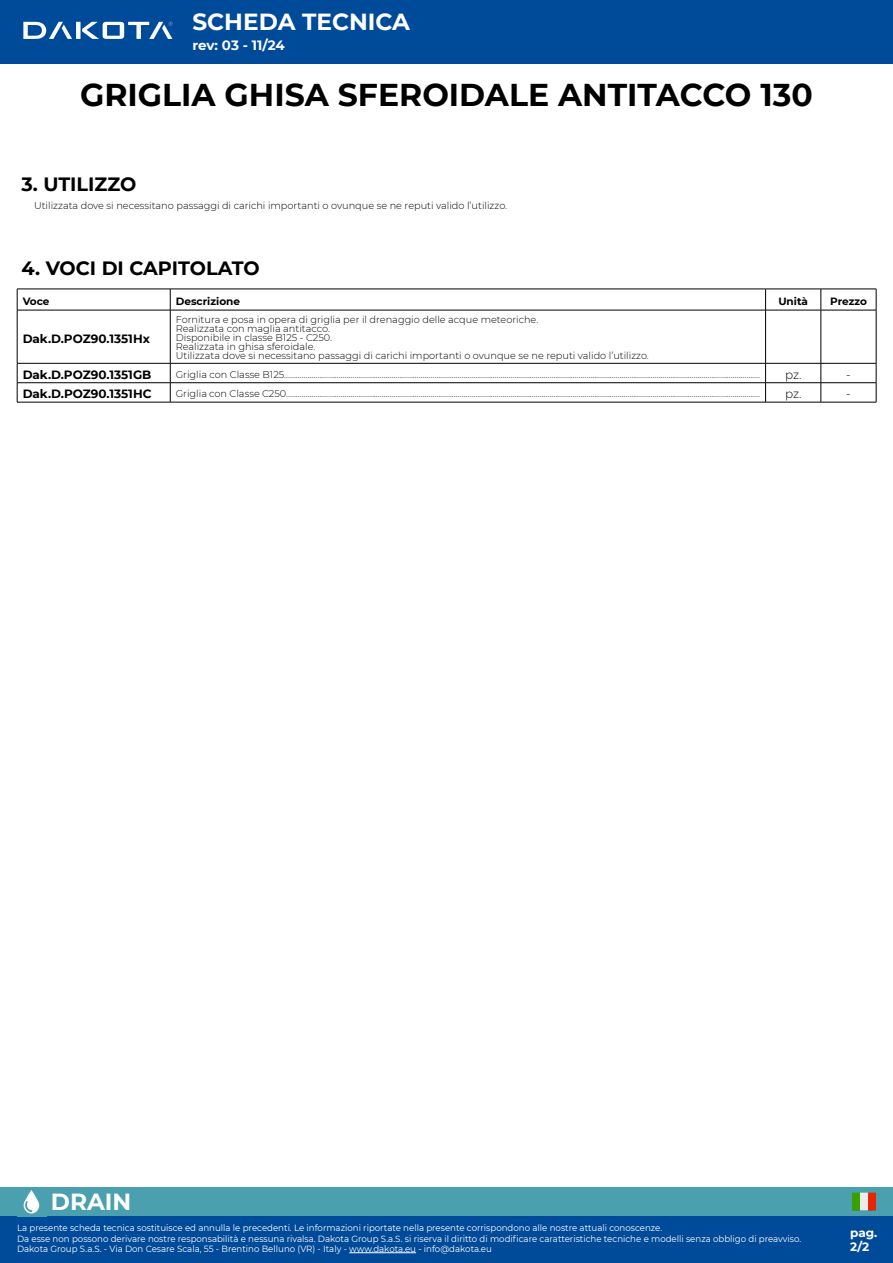
<style>
.page{position:relative;width:893px;height:1263px;background:#fff}
.page>*{position:absolute;margin:0;border:0;box-sizing:border-box;transform-origin:0 0}
.t1{font:700 31.5px "Montserrat";color:#000}
.t2{font:700 23.25px "Montserrat";color:#fff}
.t3{font:700 19.2px "Montserrat";color:#000}
.t4{font:700 13.5px "Montserrat";letter-spacing:-.01em;color:#fff}
.t5{font:700 12px "Montserrat";color:#000}
.t6{font:300 12px "Montserrat";color:#000}
.t7{font:700 12px/14.4px "Montserrat";color:#fff}
.t8{font:700 10.5px "Montserrat";color:#000}
.t9{font:300 9.75px/9px "Montserrat";color:#000}
.t10{font:9px/10.5px "Montserrat";color:#fff;scale:.96 1}
</style>
<div class="page">
<div style="left:0;top:0;width:893px;height:64px;background:#004a9a"></div>
<div style="left:0;top:1216px;width:893px;height:47px;background:#004a9a"></div>
<div style="left:0;top:1187px;width:893px;height:29px;background:#4aa0af"></div>
<svg style="left:24px;top:1190px;width:15px;height:23px"></svg>
<svg style="left:852px;top:1193px;width:24px;height:17px"></svg>
<hr style="left:349px;top:1252px;width:67px;height:1px;background:#fff">
<div style="left:76px;top:22px;width:5px;height:17px;background:#fff"></div>
<svg style="left:23px;top:22px;width:49px;height:17px"></svg>
<svg style="left:82px;top:22px;width:90px;height:17px"></svg>
<hr style="left:17px;top:289px;width:153px;height:1px;background:#000">
<svg style="left:17px;top:289px;width:1px;height:21px"></svg>
<hr style="left:170px;top:289px;width:596px;height:1px;background:#000">
<svg style="left:170px;top:289px;width:1px;height:21px"></svg>
<hr style="left:766px;top:289px;width:55px;height:1px;background:#000">
<svg style="left:765px;top:289px;width:1px;height:21px"></svg>
<hr style="left:821px;top:289px;width:55px;height:1px;background:#000">
<svg style="left:821px;top:289px;width:1px;height:21px"></svg>
<svg style="left:876px;top:289px;width:1px;height:21px"></svg>
<hr style="left:17px;top:310px;width:153px;height:1px;background:#000">
<hr style="left:17px;top:310px;width:1px;height:53px;background:#000">
<hr style="left:170px;top:310px;width:596px;height:1px;background:#000">
<hr style="left:170px;top:310px;width:1px;height:53px;background:#000">
<hr style="left:766px;top:310px;width:55px;height:1px;background:#000">
<hr style="left:765px;top:310px;width:1px;height:53px;background:#000">
<hr style="left:821px;top:310px;width:55px;height:1px;background:#000">
<hr style="left:821px;top:310px;width:1px;height:53px;background:#000">
<hr style="left:876px;top:310px;width:1px;height:53px;background:#000">
<hr style="left:17px;top:363px;width:153px;height:1px;background:#000">
<hr style="left:170px;top:363px;width:596px;height:1px;background:#000">
<hr style="left:766px;top:363px;width:55px;height:1px;background:#000">
<hr style="left:821px;top:363px;width:55px;height:1px;background:#000">
<hr style="left:17px;top:382px;width:153px;height:1px;background:#000">
<svg style="left:17px;top:363px;width:1px;height:39px"></svg>
<hr style="left:170px;top:382px;width:596px;height:1px;background:#000">
<svg style="left:170px;top:363px;width:1px;height:39px"></svg>
<hr style="left:766px;top:382px;width:55px;height:1px;background:#000">
<svg style="left:765px;top:363px;width:1px;height:39px"></svg>
<hr style="left:821px;top:382px;width:55px;height:1px;background:#000">
<svg style="left:821px;top:363px;width:1px;height:39px"></svg>
<svg style="left:876px;top:363px;width:1px;height:39px"></svg>
<hr style="left:17px;top:402px;width:153px;height:1px;background:#000">
<hr style="left:170px;top:402px;width:596px;height:1px;background:#000">
<hr style="left:766px;top:402px;width:55px;height:1px;background:#000">
<hr style="left:821px;top:402px;width:55px;height:1px;background:#000">
<h2 class="t2" style="left:192px;top:5px;width:219px">SCHEDA TECNICA</h2>
<h3 class="t4" style="left:192px;top:35px;width:94px">rev: 03 - 11/24</h3>
<h1 class="t1" style="left:80px;top:72px;width:734px">GRIGLIA GHISA SFEROIDALE ANTITACCO 130</h1>
<h3 class="t3" style="left:22px;top:170px;width:116px">3. UTILIZZO</h3>
<p class="t9" style="left:34px;top:201px;width:475px">Utilizzata dove si necessitano passaggi di carichi importanti o ovunque se ne reputi valido l’utilizzo.</p>
<h3 class="t3" style="left:22px;top:254px;width:240px">4. VOCI DI CAPITOLATO</h3>
<p class="t8" style="left:23px;top:293px;width:28px">Voce</p>
<p class="t8" style="left:176px;top:293px;width:66px">Descrizione</p>
<p class="t8" style="left:778px;top:293px;width:31px">Unità</p>
<p class="t8" style="left:830px;top:293px;width:38px">Prezzo</p>
<p class="t5" style="left:23px;top:330px;width:129px">Dak.D.POZ90.1351Hx</p>
<p class="t9" style="left:176px;top:315px;width:475px">Fornitura e posa in opera di griglia per il drenaggio delle acque meteoriche.<br>Realizzata con maglia antitacco.<br>Disponibile in classe B125 - C250.<br>Realizzata in ghisa sferoidale.<br>Utilizzata dove si necessitano passaggi di carichi importanti o ovunque se ne reputi valido l’utilizzo.</p>
<p class="t5" style="left:23px;top:366px;width:130px">Dak.D.POZ90.1351GB</p>
<p class="t9" style="left:176px;top:369px;width:586px">Griglia con Classe B125....................................................................................................................................................................................................................................................</p>
<p class="t6" style="left:785px;top:366px;width:18px">pz.</p>
<p class="t6" style="left:846px;top:366px;width:6px">-</p>
<p class="t5" style="left:23px;top:385px;width:130px">Dak.D.POZ90.1351HC</p>
<p class="t9" style="left:176px;top:389px;width:586px">Griglia con Classe C250...................................................................................................................................................................................................................................................</p>
<p class="t6" style="left:785px;top:386px;width:18px">pz.</p>
<p class="t6" style="left:846px;top:386px;width:6px">-</p>
<h2 class="t2" style="left:51px;top:1184px;width:82px">DRAIN</h2>
<p class="t10" style="left:17px;top:1222px;width:818px">La presente scheda tecnica sostituisce ed annulla le precedenti. Le informazioni riportate nella presente corrispondono alle nostre attuali conoscenze.<br>Da esse non possono derivare nostre responsabilità e nessuna rivalsa. Dakota Group S.a.S. si riserva il diritto di modificare caratteristiche tecniche e modelli senza obbligo di preavviso.<br>Dakota Group S.a.S. - Via Don Cesare Scala, 55 - Brentino Belluno (VR) - Italy - www.dakota.eu - info@dakota.eu</p>
<p class="t7" style="left:850px;top:1225px;width:29px">pag.<br>2/2</p>
</div>
